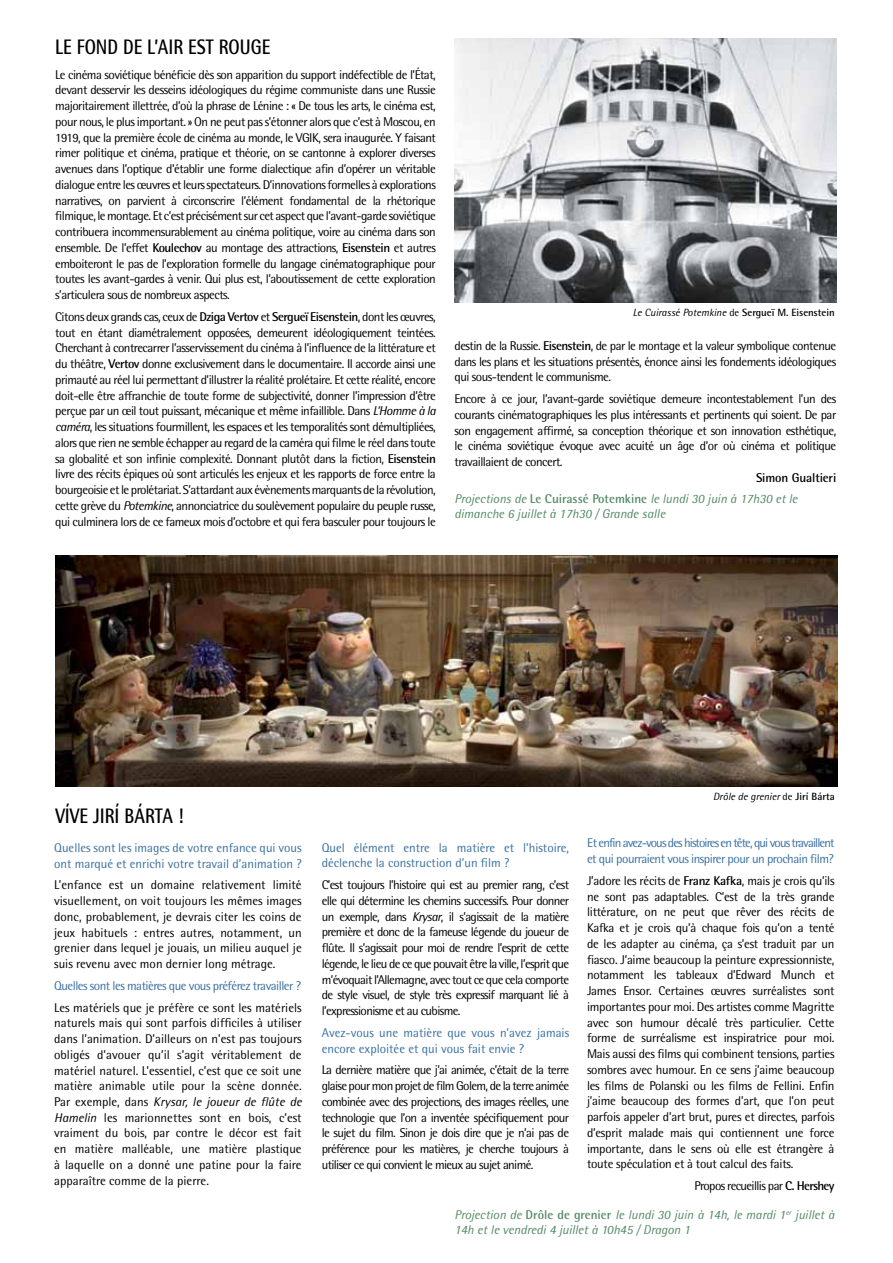
<style>
.page{position:relative;width:893px;height:1263px;background:#fff}
.page>*{position:absolute;margin:0;border:0;box-sizing:border-box;transform-origin:0 0}
.t1{font:700 21px "Rotis Semi Sans";color:#000;scale:.85 1}
.t2{font:12.75px/15.8px "Rotis Semi Sans";letter-spacing:-.04em;color:#000;text-align:justify}
.t3{font:12.75px/15.8px "Rotis Semi Sans";color:#3970a0}
.t4{font:italic 12.75px/21px "Rotis Semi Sans";color:#538965}
.t5{font:12.75px/15.8px "Rotis Semi Sans";letter-spacing:-.07em;color:#3970a0}
.t6{font:12.75px "Rotis Semi Sans";letter-spacing:-.04em;color:#3970a0}
.t7{font:italic 10.5px "Rotis Semi Sans";color:#000}
.s1{font-weight:700}
.s2{font-style:italic}
.s3{font-style:normal}
.s4{font-weight:700;font-style:normal}
.s5{font-weight:700;font-style:normal;color:#000}
</style>
<div class="page">
<img style="left:454px;top:38px;width:382px;height:264px">
<img style="left:55px;top:555px;width:782px;height:231px">
<h1 class="t1" style="left:55px;top:34px;width:254px">LE FOND DE L’AIR EST ROUGE</h1>
<p class="t2" style="left:55px;top:66px;width:382px">Le cinéma soviétique bénéficie dès son apparition du support indéfectible de l’État, devant desservir les desseins idéologiques du régime communiste dans une Russie majoritairement illettrée, d’où la phrase de Lénine : « De tous les arts, le cinéma est, pour nous, le plus important. » On ne peut pas s’étonner alors que c’est à Moscou, en 1919, que la première école de cinéma au monde, le VGIK, sera inaugurée. Y faisant rimer politique et cinéma, pratique et théorie, on se cantonne à explorer diverses avenues dans l’optique d’établir une forme dialectique afin d’opérer un véritable dialogue entre les œuvres et leurs spectateurs. D’innovations formelles à explorations narratives, on parvient à circonscrire l’élément fondamental de la rhétorique filmique, le montage. Et c’est précisément sur cet aspect que l’avant-garde soviétique contribuera incommensurablement au cinéma politique, voire au cinéma dans son ensemble. De l’effet <span class="s1">Koulechov</span> au montage des attractions, <span class="s1">Eisenstein</span> et autres emboiteront le pas de l’exploration formelle du langage cinématographique pour toutes les avant-gardes à venir. Qui plus est, l’aboutissement de cette exploration s’articulera sous de nombreux aspects.</p>
<p class="t2" style="left:55px;top:309px;width:382px">Citons deux grands cas, ceux de <span class="s1">Dziga Vertov</span> et <span class="s1">Sergueï Eisenstein</span>, dont les œuvres, tout en étant diamétralement opposées, demeurent idéologiquement teintées.<br>Cherchant à contrecarrer l’asservissement du cinéma à l’influence de la littérature et du théâtre, <span class="s1">Vertov</span> donne exclusivement dans le documentaire. Il accorde ainsi une primauté au réel lui permettant d’illustrer la réalité prolétaire. Et cette réalité, encore doit-elle être affranchie de toute forme de subjectivité, donner l’impression d’être perçue par un œil tout puissant, mécanique et même infaillible. Dans <span class="s2">L’Homme à la caméra</span>, les situations fourmillent, les espaces et les temporalités sont démultipliées, alors que rien ne semble échapper au regard de la caméra qui filme le réel dans toute sa globalité et son infinie complexité. Donnant plutôt dans la fiction, <span class="s1">Eisenstein </span>livre des récits épiques où sont articulés les enjeux et les rapports de force entre la bourgeoisie et le prolétariat. S’attardant aux évènements marquants de la révolution, cette grève du <span class="s2">Potemkine</span>, annonciatrice du soulèvement populaire du peuple russe, qui culminera lors de ce fameux mois d’octobre et qui fera basculer pour toujours le</p>
<p class="t7" style="left:633px;top:306px;width:203px">Le Cuirassé Potemkine <span class="s3">de</span> <span class="s4">Sergueï M. Eisenstein</span></p>
<p class="t2" style="left:454px;top:338px;width:383px">destin de la Russie. <span class="s1">Eisenstein</span>, de par le montage et la valeur symbolique contenue dans les plans et les situations présentés, énonce ainsi les fondements idéologiques qui sous-tendent le communisme.</p>
<p class="t2" style="left:454px;top:391px;width:383px">Encore à ce jour, l’avant-garde soviétique demeure incontestablement l’un des courants cinématographiques les plus intéressants et pertinents qui soient. De par son engagement affirmé, sa conception théorique et son innovation esthétique, le cinéma soviétique évoque avec acuité un âge d’or où cinéma et politique travaillaient de concert.</p>
<p class="t4" style="left:454px;top:467px;width:383px;text-indent:302px"><span class="s5">Simon Gualtieri<br></span>Projections de <span class="s4">Le Cuirassé Potemkine</span> le lundi 30 juin à 17h30 et le</p>
<p class="t4" style="left:454px;top:503px;width:212px">dimanche 6 juillet à 17h30 / Grande salle</p>
<h1 class="t1" style="left:55px;top:803px;width:152px">VÍVE JIRÍ bÁrta !</h1>
<p class="t7" style="left:713px;top:790px;width:123px">Drôle de grenier <span class="s3">de</span> <span class="s4">Jirí Bárta</span></p>
<p class="t3" style="left:54px;top:839px;width:249px">Quelles sont les images de votre enfance qui vous ont marqué et enrichi votre travail d’animation ?</p>
<p class="t2" style="left:54px;top:877px;width:249px">L’enfance est un domaine relativement limité visuellement, on voit toujours les mêmes images donc, probablement, je devrais citer les coins de jeux habituels : entres autres, notamment, un grenier dans lequel je jouais, un milieu auquel je suis revenu avec mon dernier long métrage.</p>
<p class="t6" style="left:54px;top:978px;width:248px">Quelles sont les matières que vous préférez travailler ?</p>
<p class="t2" style="left:54px;top:999px;width:249px">Les matériels que je préfère ce sont les matériels naturels mais qui sont parfois difficiles à utiliser dans l’animation. D’ailleurs on n’est pas toujours obligés d’avouer qu’il s’agit véritablement de matériel naturel. L’essentiel, c’est que ce soit une matière animable utile pour la scène donnée.<br>Par exemple, dans <span class="s2">Krysar, le joueur de flûte de Hamelin</span> les marionnettes sont en bois, c’est vraiment du bois, par contre le décor est fait en matière malléable, une matière plastique à laquelle on a donné une patine pour la faire apparaître comme de la pierre.</p>
<p class="t3" style="left:322px;top:839px;width:249px">Quel élément entre la matière et l’histoire, déclenche la construction d’un film ?</p>
<p class="t2" style="left:322px;top:877px;width:249px">C’est toujours l’histoire qui est au premier rang, c’est elle qui détermine les chemins successifs. Pour donner un exemple, dans <span class="s2">Krysar</span>, il s’agissait de la matière première et donc de la fameuse légende du joueur de flûte. Il s’agissait pour moi de rendre l’esprit de cette légende, le lieu de ce que pouvait être la ville, l’esprit que m’évoquait l’Allemagne, avec tout ce que cela comporte de style visuel, de style très expressif marquant lié à l’expressionisme et au cubisme.</p>
<p class="t3" style="left:322px;top:1025px;width:249px">Avez-vous une matière que vous n’avez jamais encore exploitée et qui vous fait envie ?</p>
<p class="t2" style="left:322px;top:1062px;width:249px">La dernière matière que j’ai animée, c’était de la terre glaise pour mon projet de film Golem, de la terre animée combinée avec des projections, des images réelles, une technologie que l’on a inventée spécifiquement pour le sujet du film. Sinon je dois dire que je n’ai pas de préférence pour les matières, je cherche toujours à utiliser ce qui convient le mieux au sujet animé.</p>
<p class="t5" style="left:587px;top:835px;width:249px">Et enfin avez-vous des histoires en tête, qui vous travaillent et qui pourraient vous inspirer pour un prochain film?</p>
<p class="t2" style="left:587px;top:873px;width:249px">J’adore les récits de <span class="s1">Franz Kafka</span>, mais je crois qu’ils ne sont pas adaptables. C’est de la très grande littérature, on ne peut que rêver des récits de Kafka et je crois qu’à chaque fois qu’on a tenté de les adapter au cinéma, ça s’est traduit par un fiasco. J’aime beaucoup la peinture expressionniste, notamment les tableaux d’Edward Munch et James Ensor. Certaines œuvres surréalistes sont importantes pour moi. Des artistes comme Magritte avec son humour décalé très particulier. Cette forme de surréalisme est inspiratrice pour moi.<br>Mais aussi des films qui combinent tensions, parties sombres avec humour. En ce sens j’aime beaucoup les films de Polanski ou les films de Fellini. Enfin j’aime beaucoup des formes d’art, que l’on peut parfois appeler d’art brut, pures et directes, parfois d’esprit malade mais qui contiennent une force importante, dans le sens où elle est étrangère à toute spéculation et à tout calcul des faits.</p>
<p class="t2" style="left:694px;top:1178px;width:142px">Propos recueillis par <span class="s1">C. Hershey</span></p>
<p class="t4" style="left:454px;top:1207px;width:382px;line-height:15px">Projection de <span class="s4">Drôle de grenier</span> le lundi 30 juin à 14h, le mardi 1<sup>er</sup> juillet à<br>14h et le vendredi 4 juillet à 10h45 / Dragon 1</p>
</div>
